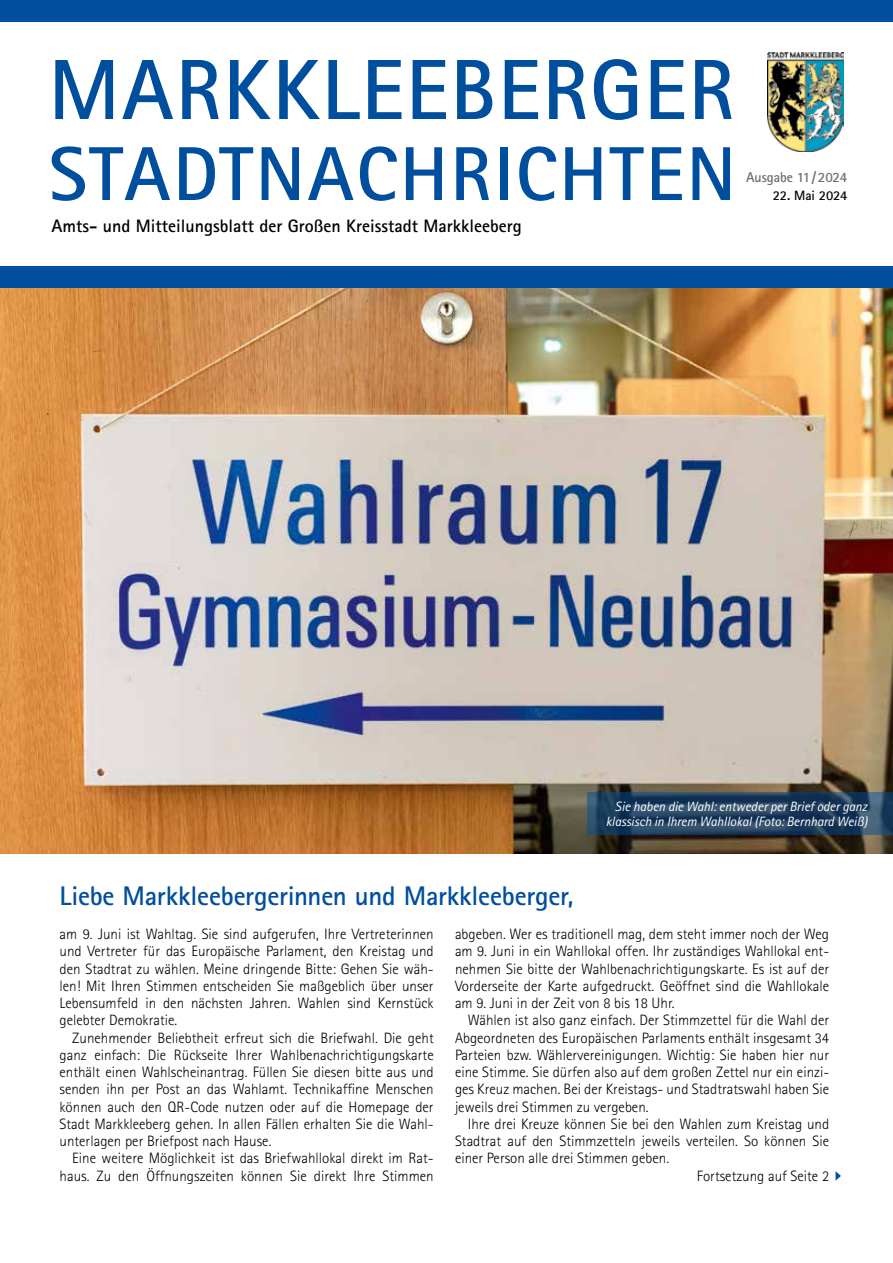
<style>
.page{position:relative;width:893px;height:1263px;background:#fff}
.page>*{position:absolute;margin:0;border:0;box-sizing:border-box;transform-origin:0 0}
.t1{font:700 85.5px "Rotis Sans Serif Std";letter-spacing:.02em;color:#004e9e}
.t2{font:700 76.5px "Rotis Sans Serif Std";letter-spacing:.03em;color:#004e9e}
.t3{font:700 27px "Rotis Sans Serif Std";letter-spacing:-.01em;color:#004e9e}
.t4{font:700 18px "Rotis Sans Serif Std";color:#000}
.t5{font:300 15px/17.2px "Rotis Sans Serif Std";color:#000;text-align:justify}
.t6{font:700 14.25px "Rotis Sans Serif Std";letter-spacing:-.005em;color:#6e6e6e}
.t7{font:italic 13.5px/15px "Rotis Sans Serif Std";letter-spacing:-.005em;color:#fff;text-align:right}
.t8{font:700 13.5px "Rotis Sans Serif Std";letter-spacing:-.005em;color:#000}
</style>
<div class="page">
<img style="left:0;top:288px;width:893px;height:565px">
<div style="left:0;top:0;width:893px;height:21px;background:#004e9e"></div>
<img style="left:768px;top:52px;width:75px;height:99px">
<div style="left:0;top:266px;width:893px;height:22px;background:#004e9e"></div>
<svg style="left:836px;top:1171px;width:5px;height:10px"></svg>
<svg style="left:588px;top:793px;width:305px;height:42px;background:#21415f"></svg>
<h1 class="t1" style="left:49px;top:36px;width:687px">MARKKLEEBERGER</h1>
<h2 class="t2" style="left:49px;top:126px;width:689px">STADTNACHRICHTEN</h2>
<p class="t4" style="left:52px;top:214px;width:472px">Amts- und Mitteilungsblatt der Großen Kreisstadt Markkleeberg</p>
<p class="t6" style="left:746px;top:168px;width:103px">Ausgabe 11/2024</p>
<p class="t8" style="left:773px;top:187px;width:76px">22. Mai 2024</p>
<p class="t7" style="left:606px;top:799px;width:263px">Sie haben die Wahl: entweder per Brief oder ganz klassisch in Ihrem Wahllokal (Foto: Bernhard Weiß)</p>
<h3 class="t3" style="left:60px;top:878px;width:516px">Liebe Markkleebergerinnen und Markkleeberger,</h3>
<p class="t5" style="left:60px;top:925px;width:376px">am 9. Juni ist Wahltag. Sie sind aufgerufen, Ihre Vertreterinnen und Vertreter für das Europäische Parlament, den Kreistag und den Stadtrat zu wählen. Meine dringende Bitte: Gehen Sie wäh&shy;len! Mit Ihren Stimmen entscheiden Sie maßgeblich über unser Lebensumfeld in den nächsten Jahren. Wahlen sind Kernstück gelebter Demokratie.</p>
<p class="t5" style="left:60px;top:1029px;width:376px;text-indent:13px">Zunehmender Beliebtheit erfreut sich die Briefwahl. Die geht ganz einfach: Die Rückseite Ihrer Wahlbenachrichtigungskarte enthält einen Wahlscheinantrag. Füllen Sie diesen bitte aus und senden ihn per Post an das Wahlamt. Technikaffine Menschen können auch den QR-Code nutzen oder auf die Homepage der Stadt Markkleeberg gehen. In allen Fällen erhalten Sie die Wahl&shy;unterlagen per Briefpost nach Hause.</p>
<p class="t5" style="left:60px;top:1150px;width:376px;text-align:right">Eine weitere Möglichkeit ist das Briefwahllokal direkt im Rat&shy;haus. Zu den Öffnungszeiten können Sie direkt Ihre Stimmen</p>
<p class="t5" style="left:455px;top:925px;width:376px">abgeben. Wer es traditionell mag, dem steht immer noch der Weg am 9. Juni in ein Wahllokal offen. Ihr zuständiges Wahllokal ent&shy;nehmen Sie bitte der Wahlbenachrichtigungskarte. Es ist auf der Vorderseite der Karte aufgedruckt. Geöffnet sind die Wahllokale am 9. Juni in der Zeit von 8 bis 18 Uhr.</p>
<p class="t5" style="left:455px;top:1012px;width:376px;text-indent:13px">Wählen ist also ganz einfach. Der Stimmzettel für die Wahl der Abgeordneten des Europäischen Parlaments enthält insgesamt 34<br>Parteien bzw. Wählervereinigungen. Wichtig: Sie haben hier nur eine Stimme. Sie dürfen also auf dem großen Zettel nur ein einzi&shy;ges Kreuz machen. Bei der Kreistags- und Stadtratswahl haben Sie jeweils drei Stimmen zu vergeben.</p>
<p class="t5" style="left:468px;top:1115px;width:363px">Ihre drei Kreuze können Sie bei den Wahlen zum Kreistag und</p>
<p class="t5" style="left:455px;top:1132px;width:376px">Stadtrat auf den Stimmzetteln jeweils verteilen. So können Sie</p>
<p class="t5" style="left:455px;top:1150px;width:216px">einer Person alle drei Stimmen geben.</p>
<p class="t5" style="left:697px;top:1167px;width:134px">Fortsetzung auf Seite 2</p>
</div>
